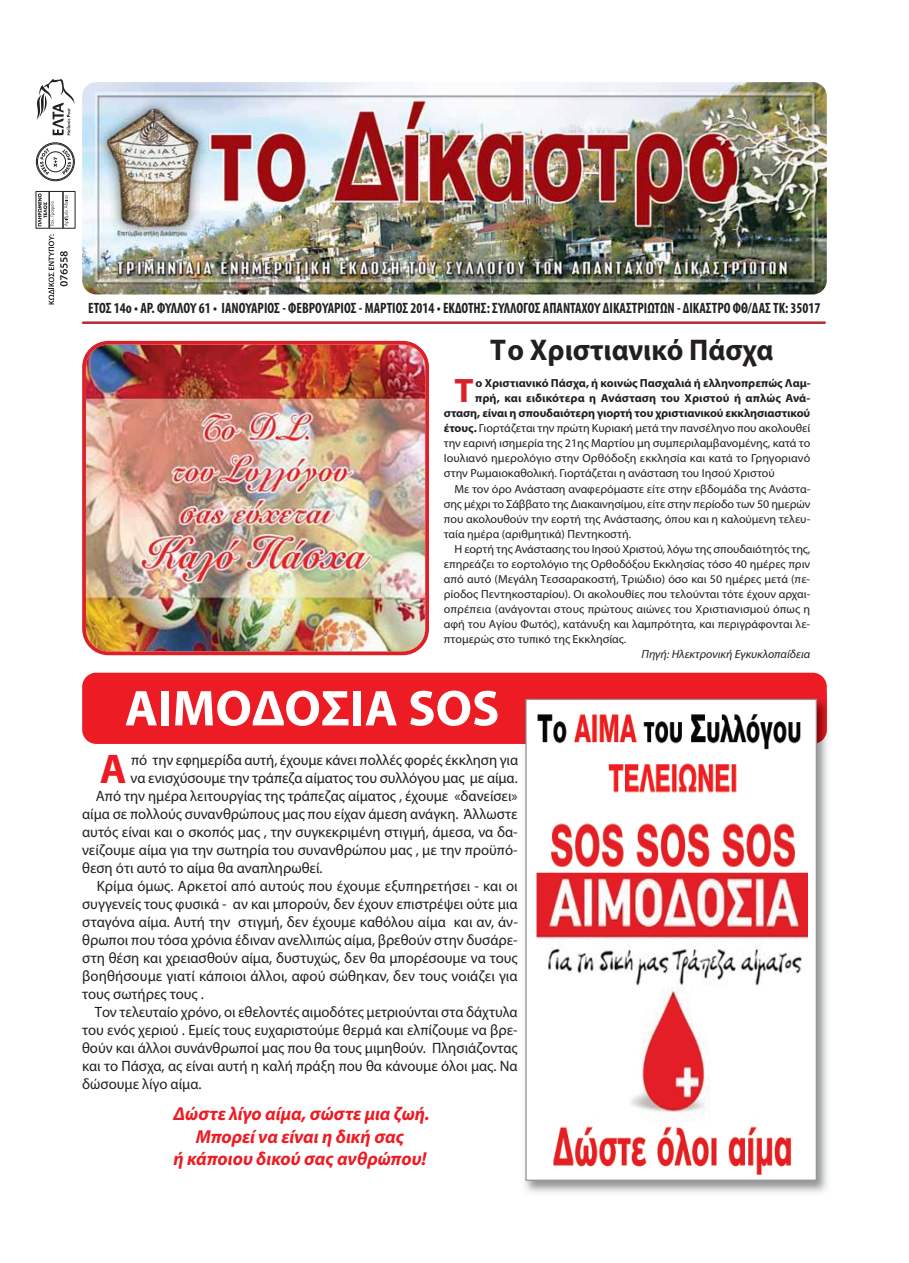
<style>
.page{position:relative;width:909px;height:1263px;background:#fff}
.page>*{position:absolute;margin:0;border:0;box-sizing:border-box;transform-origin:0 0}
.t1{font:700 50.75px "Myriad Pro";color:#fff}
.t2{font:700 41.62px "Myriad Pro";color:#ed1c24}
.t3{font:700 34px "Myriad Pro";color:#db2028}
.t4{font:700 30px "Myriad Pro";color:#231f20;scale:.96 1}
.t5{font:italic 700 18.75px/22.5px "Myriad Pro";color:#ed1c24;text-align:center}
.t6{font:15px "Myriad Pro";color:#231f20}
.t7{font:700 condensed 15px "Myriad Pro";color:#231f20;scale:.94 1}
.t8{font:11.75px "Myriad Pro";color:#231f20}
.t9{font:700 11.75px "Myriad Pro";color:#231f20}
.t10{font:italic 11.75px "Myriad Pro";color:#231f20}
.s1{font-weight:700}
</style>
<div class="page">
<img style="left:83px;top:82px;width:742px;height:212px;border-radius:14px">
<hr style="left:82px;top:321px;width:743px;height:3px;background:#b8292f">
<svg style="left:36px;top:79px;width:38px;height:56px"></svg>
<div style="left:37px;top:143px;width:37px;height:37px;border:1px solid #231f20;border-radius:50%"></div>
<div style="left:36px;top:142px;width:39px;height:39px;border:1px solid #231f20;border-radius:50%"></div>
<hr style="left:49px;top:191px;width:1px;height:37px;background:#231f20">
<hr style="left:63px;top:191px;width:1px;height:37px;background:#231f20">
<div style="left:35px;top:191px;width:41px;height:38px;border:1px solid #231f20"></div>
<svg style="left:38px;top:193px;width:17px;height:33px"></svg>
<svg style="left:64px;top:195px;width:5px;height:31px"></svg>
<svg style="left:40px;top:148px;width:31px;height:27px"></svg>
<svg style="left:49px;top:234px;width:5px;height:70px"></svg>
<svg style="left:60px;top:251px;width:8px;height:35px"></svg>
<div style="left:82px;top:672px;width:744px;height:72px;background:#ed1c24;border-radius:14px"></div>
<img style="left:524px;top:693px;width:304px;height:500px">
<img style="left:524px;top:693px;width:302px;height:51px">
<img style="left:527px;top:701px;width:287px;height:478px">
<div style="left:525px;top:699px;width:291px;height:482px;border:1px solid #939598"></div>
<img style="left:82px;top:341px;width:347px;height:314px">
<p class="t7" style="left:88px;top:299px;width:780px">ΕΤΟΣ 14ο • ΑΡ. ΦΥΛΛΟΥ 61 • ΙΑΝΟΥΑΡΙΟΣ - ΦΕΒΡΟΥΑΡΙΟΣ - ΜΑΡΤΙΟΣ 2014 • ΕΚΔΟΤΗΣ: ΣΥΛΛΟΓΟΣ ΑΠΑΝΤΑΧΟΥ ΔΙΚΑΣΤΡΙΩΤΩΝ - ΔΙΚΑΣΤΡΟ ΦΘ/ΔΑΣ ΤΚ: 35017</p>
<h3 class="t4" style="left:490px;top:332px;width:296px">Το Χριστιανικό Πάσχα</h3>
<h3 class="t3" style="left:454px;top:371px;width:21px">Τ</h3>
<p class="t9" style="left:475px;top:376px;width:336px">ο Χριστιανικό Πάσχα, ή κοινώς Πασχαλιά ή ελληνοπρεπώς Λαμ-</p>
<p class="t9" style="left:475px;top:391px;width:336px">πρή, και ειδικότερα η Ανάσταση του Χριστού ή απλώς Ανά-</p>
<p class="t9" style="left:443px;top:406px;width:368px">σταση, είναι η σπουδαιότερη γιορτή του χριστιανικού εκκλησιαστικού</p>
<p class="t8" style="left:443px;top:421px;width:368px"><span class="s1">έτους.</span> Γιορτάζεται την πρώτη Κυριακή μετά την πανσέληνο που ακολουθεί</p>
<p class="t8" style="left:443px;top:436px;width:368px">την εαρινή ισημερία της 21ης Μαρτίου μη συμπεριλαμβανομένης, κατά το</p>
<p class="t8" style="left:443px;top:451px;width:368px">Ιουλιανό ημερολόγιο στην Ορθόδοξη εκκλησία και κατά το Γρηγοριανό</p>
<p class="t8" style="left:443px;top:466px;width:332px">στην Ρωμαιοκαθολική. Γιορτάζεται η ανάσταση του Ιησού Χριστού</p>
<p class="t8" style="left:454px;top:481px;width:357px">Με τον όρο Ανάσταση αναφερόμαστε είτε στην εβδομάδα της Ανάστα-</p>
<p class="t8" style="left:443px;top:496px;width:368px">σης μέχρι το Σάββατο της Διακαινησίμου, είτε στην περίοδο των 50 ημερών</p>
<p class="t8" style="left:443px;top:511px;width:368px">που ακολουθούν την εορτή της Ανάστασης, όπου και η καλούμενη τελευ-</p>
<p class="t8" style="left:443px;top:527px;width:189px">ταία ημέρα (αριθμητικά) Πεντηκοστή.</p>
<p class="t8" style="left:454px;top:542px;width:357px">Η εορτή της Ανάστασης του Ιησού Χριστού, λόγω της σπουδαιότητός της,</p>
<p class="t8" style="left:443px;top:557px;width:368px">επηρεάζει το εορτολόγιο της Ορθοδόξου Εκκλησίας τόσο 40 ημέρες πριν</p>
<p class="t8" style="left:443px;top:572px;width:368px">από αυτό (Μεγάλη Τεσσαρακοστή, Τριώδιο) όσο και 50 ημέρες μετά (πε-</p>
<p class="t8" style="left:443px;top:587px;width:368px">ρίοδος Πεντηκοσταρίου). Οι ακολουθίες που τελούνται τότε έχουν αρχαι-</p>
<p class="t8" style="left:443px;top:602px;width:368px">οπρέπεια (ανάγονται στους πρώτους αιώνες του Χριστιανισμού όπως η</p>
<p class="t8" style="left:443px;top:617px;width:368px">αφή του Αγίου Φωτός), κατάνυξη και λαμπρότητα, και περιγράφονται λε-</p>
<p class="t8" style="left:443px;top:632px;width:184px">πτομερώς στο τυπικό της Εκκλησίας.</p>
<p class="t10" style="left:641px;top:647px;width:170px">Πηγή: Ηλεκτρονική Εγκυκλοπαίδεια</p>
<h1 class="t1" style="left:125px;top:678px;width:376px">ΑΙΜΟΔΟΣΙΑ SOS</h1>
<h2 class="t2" style="left:100px;top:744px;width:28px">Α</h2>
<p class="t6" style="left:131px;top:751px;width:388px">πό την εφημερίδα αυτή, έχουμε κάνει πολλές φορές έκκληση για</p>
<p class="t6" style="left:131px;top:769px;width:388px">να ενισχύσουμε την τράπεζα αίματος του συλλόγου μας με αίμα.</p>
<p class="t6" style="left:96px;top:787px;width:423px">Από την ημέρα λειτουργίας της τράπεζας αίματος , έχουμε «δανείσει»</p>
<p class="t6" style="left:82px;top:805px;width:437px">αίμα σε πολλούς συνανθρώπους μας που είχαν άμεση ανάγκη. Άλλωστε</p>
<p class="t6" style="left:82px;top:823px;width:437px">αυτός είναι και ο σκοπός μας , την συγκεκριμένη στιγμή, άμεσα, να δα-</p>
<p class="t6" style="left:82px;top:841px;width:437px">νείζουμε αίμα για την σωτηρία του συνανθρώπου μας , με την προϋπό-</p>
<p class="t6" style="left:82px;top:859px;width:242px">θεση ότι αυτό το αίμα θα αναπληρωθεί.</p>
<p class="t6" style="left:97px;top:877px;width:422px">Κρίμα όμως. Αρκετοί από αυτούς που έχουμε εξυπηρετήσει - και οι</p>
<p class="t6" style="left:82px;top:895px;width:437px">συγγενείς τους φυσικά - αν και μπορούν, δεν έχουν επιστρέψει ούτε μια</p>
<p class="t6" style="left:82px;top:913px;width:437px">σταγόνα αίμα. Αυτή την στιγμή, δεν έχουμε καθόλου αίμα και αν, άν-</p>
<p class="t6" style="left:82px;top:931px;width:437px">θρωποι που τόσα χρόνια έδιναν ανελλιπώς αίμα, βρεθούν στην δυσάρε-</p>
<p class="t6" style="left:82px;top:949px;width:437px">στη θέση και χρειασθούν αίμα, δυστυχώς, δεν θα μπορέσουμε να τους</p>
<p class="t6" style="left:82px;top:967px;width:437px">βοηθήσουμε γιατί κάποιοι άλλοι, αφού σώθηκαν, δεν τους νοιάζει για</p>
<p class="t6" style="left:82px;top:985px;width:123px">τους σωτήρες τους .</p>
<p class="t6" style="left:95px;top:1003px;width:424px">Τον τελευταίο χρόνο, οι εθελοντές αιμοδότες μετριούνται στα δάχτυλα</p>
<p class="t6" style="left:82px;top:1021px;width:437px">του ενός χεριού . Εμείς τους ευχαριστούμε θερμά και ελπίζουμε να βρε-</p>
<p class="t6" style="left:82px;top:1039px;width:437px">θούν και άλλοι συνάνθρωποί μας που θα τους μιμηθούν. Πλησιάζοντας</p>
<p class="t6" style="left:82px;top:1057px;width:437px">και το Πάσχα, ας είναι αυτή η καλή πράξη που θα κάνουμε όλοι μας. Να</p>
<p class="t6" style="left:82px;top:1075px;width:121px">δώσουμε λίγο αίμα.</p>
<p class="t5" style="left:173px;top:1102px;width:258px">Δώστε λίγο αίμα, σώστε μια ζωή.<br>Μπορεί να είναι η δική σας<br>ή κάποιου δικού σας ανθρώπου!</p>
</div>
